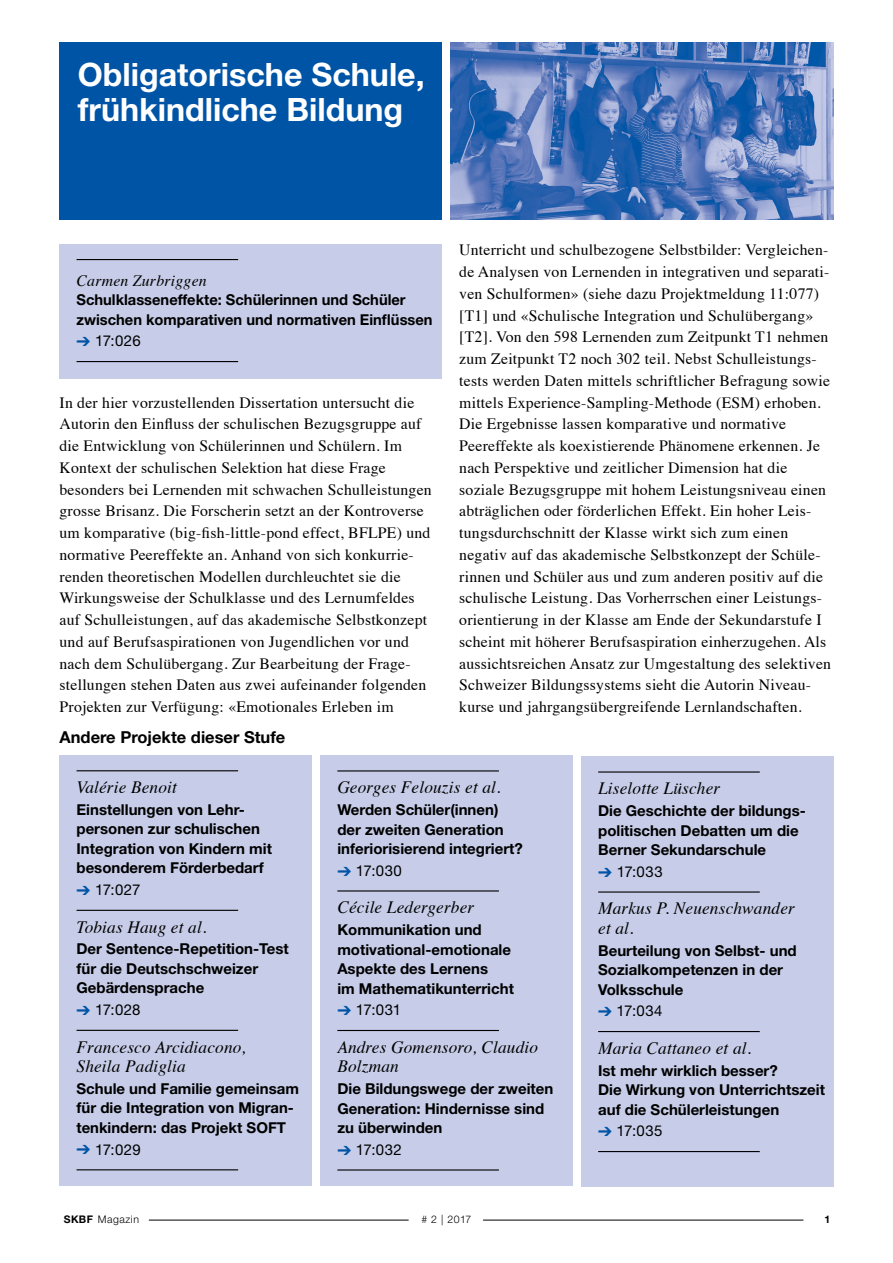
<style>
.page{position:relative;width:893px;height:1263px;background:#fff}
.page>*{position:absolute;margin:0;border:0;box-sizing:border-box;transform-origin:0 0}
.t1{font:700 32.25px/35.4px "Helvetica Neue LT";color:#fff}
.ProjektTitel_Kasten{font:italic 17.25px/19.5px "Times";letter-spacing:.01em;color:#000}
.t2{font:700 16.5px "Helvetica Neue LT";color:#000}
.Lauftext_Deutsch{font:15.75px/21.8px "Times";letter-spacing:.015em;color:#000}
.ProjektTitel_Kasten-2{font:italic 15.75px "Times";letter-spacing:.015em;color:#000}
.ProjektTitel_Kasten-3{font:700 15px/19.5px "Helvetica Neue LT";color:#000}
.ProjektTitel_Kasten-4{font:15px "Helvetica Neue LT";letter-spacing:.025em;color:#000}
.t3{font:300 10.5px "Helvetica Neue LT";letter-spacing:.05em;color:#000}
.t4{font:700 10.5px "Helvetica Neue LT";color:#000}
.s1{color:#0054a6}
.s2{font-weight:700}
</style>
<div class="page">
<div style="left:60px;top:244px;width:382px;height:134px;background:#c7cde8"></div>
<hr style="left:77px;top:259px;width:161px;height:1px;background:#000">
<hr style="left:77px;top:361px;width:161px;height:1px;background:#000">
<div style="left:60px;top:755px;width:252px;height:430px;background:#c7cde8"></div>
<hr style="left:77px;top:770px;width:161px;height:1px;background:#000">
<hr style="left:77px;top:910px;width:161px;height:1px;background:#000">
<hr style="left:77px;top:1030px;width:161px;height:1px;background:#000">
<hr style="left:77px;top:1169px;width:161px;height:1px;background:#000">
<div style="left:320px;top:756px;width:253px;height:430px;background:#c7cde8"></div>
<hr style="left:337px;top:770px;width:162px;height:1px;background:#000">
<hr style="left:337px;top:890px;width:162px;height:1px;background:#000">
<hr style="left:337px;top:1030px;width:162px;height:1px;background:#000">
<hr style="left:337px;top:1169px;width:162px;height:1px;background:#000">
<div style="left:581px;top:757px;width:252px;height:430px;background:#c7cde8"></div>
<hr style="left:598px;top:771px;width:162px;height:1px;background:#000">
<hr style="left:598px;top:891px;width:162px;height:1px;background:#000">
<hr style="left:598px;top:1031px;width:162px;height:1px;background:#000">
<hr style="left:598px;top:1151px;width:162px;height:1px;background:#000">
<div style="left:60px;top:43px;width:382px;height:177px;background:#0054a6"></div>
<hr style="left:483px;top:1220px;width:320px;height:1px;background:#000">
<hr style="left:149px;top:1220px;width:260px;height:1px;background:#000">
<img style="left:451px;top:43px;width:382px;height:177px">
<p class="t1" style="left:78px;top:56px;width:348px">Obligatorische Schule, frühkindliche Bildung</p>
<p class="ProjektTitel_Kasten-2" style="left:77px;top:267px;width:132px">Carmen Zurbriggen</p>
<p class="ProjektTitel_Kasten-3" style="left:77px;top:290px;width:358px">Schulklasseneffekte: Schülerinnen und Schüler zwischen komparativen und normativen Einflüssen</p>
<p class="ProjektTitel_Kasten-4" style="left:77px;top:332px;width:66px"><span class="s1">➔</span> 17:026</p>
<p class="Lauftext_Deutsch" style="left:60px;top:390px;width:374px">In der hier vorzustellenden Dissertation untersucht die Autorin den Einfluss der schulischen Bezugsgruppe auf die Entwicklung von Schülerinnen und Schülern. Im Kontext der schulischen Selektion hat diese Frage besonders bei Lernenden mit schwachen Schulleistungen grosse Brisanz. Die Forscherin setzt an der Kontroverse um komparative (big-fish-little-pond effect, BFLPE) und normative Peereffekte an. Anhand von sich konkurrie&shy;renden theoretischen Modellen durchleuchtet sie die Wirkungsweise der Schulklasse und des Lernumfeldes auf Schulleistungen, auf das akademische Selbstkonzept und auf Berufsaspirationen von Jugendlichen vor und nach dem Schulübergang. Zur Bearbeitung der Frage&shy;stellungen stehen Daten aus zwei aufeinander folgenden Projekten zur Verfügung: «Emotionales Erleben im</p>
<p class="t2" style="left:60px;top:727px;width:227px">Andere Projekte dieser Stufe</p>
<p class="Lauftext_Deutsch" style="left:459px;top:238px;width:372px">Unterricht und schulbezogene Selbstbilder: Vergleichen&shy;de Analysen von Lernenden in integrativen und separati&shy;ven Schulformen» (siehe dazu Projektmeldung 11:077) [T1] und «Schulische Integration und Schulübergang» [T2]. Von den 598 Lernenden zum Zeitpunkt T1 nehmen zum Zeitpunkt T2 noch 302 teil. Nebst Schulleistungs&shy;tests werden Daten mittels schriftlicher Befragung sowie mittels Experience-Sampling-Methode (ESM) erhoben.</p>
<p class="Lauftext_Deutsch" style="left:459px;top:412px;width:373px">Die Ergebnisse lassen komparative und normative Peereffekte als koexistierende Phänomene erkennen. Je nach Perspektive und zeitlicher Dimension hat die soziale Bezugsgruppe mit hohem Leistungsniveau einen abträglichen oder förderlichen Effekt. Ein hoher Leis&shy;tungsdurchschnitt der Klasse wirkt sich zum einen negativ auf das akademische Selbstkonzept der Schüle&shy;rinnen und Schüler aus und zum anderen positiv auf die schulische Leistung. Das Vorherrschen einer Leistungs&shy;orientierung in der Klasse am Ende der Sekundarstufe I scheint mit höherer Berufsaspiration einherzugehen. Als aussichtsreichen Ansatz zur Umgestaltung des selektiven Schweizer Bildungssystems sieht die Autorin Niveau&shy;kurse und jahrgangsübergreifende Lernlandschaften.</p>
<p class="ProjektTitel_Kasten" style="left:77px;top:776px;width:102px">Valérie Benoit</p>
<p class="ProjektTitel_Kasten-3" style="left:77px;top:799px;width:197px">Einstellungen von Lehr&shy;personen zur schulischen<br>Integration von Kindern mit besonderem Förderbedarf</p>
<p class="ProjektTitel_Kasten-4" style="left:77px;top:881px;width:65px"><span class="s1">➔</span> 17:027</p>
<p class="ProjektTitel_Kasten" style="left:77px;top:916px;width:131px">Tobias Haug et al.</p>
<p class="ProjektTitel_Kasten-3" style="left:77px;top:939px;width:214px">Der Sentence-Repetition-Test für die Deutschschweizer<br>Gebärdensprache</p>
<p class="ProjektTitel_Kasten-4" style="left:77px;top:1001px;width:66px"><span class="s1">➔</span> 17:028</p>
<p class="ProjektTitel_Kasten" style="left:77px;top:1036px;width:171px">Francesco Arcidiacono,<br>Sheila Padiglia</p>
<p class="ProjektTitel_Kasten-3" style="left:77px;top:1078px;width:224px">Schule und Familie gemeinsam für die Integration von Migran&shy;tenkindern: das Projekt SOFT</p>
<p class="ProjektTitel_Kasten-4" style="left:77px;top:1140px;width:66px"><span class="s1">➔</span> 17:029</p>
<p class="ProjektTitel_Kasten" style="left:337px;top:777px;width:165px">Georges Felouzis et al.</p>
<p class="ProjektTitel_Kasten-3" style="left:337px;top:799px;width:187px">Werden Schüler(innen) der zweiten Generation inferiorisierend integriert?</p>
<p class="ProjektTitel_Kasten-4" style="left:337px;top:861px;width:66px"><span class="s1">➔</span> 17:030</p>
<p class="ProjektTitel_Kasten" style="left:337px;top:897px;width:138px">Cécile Ledergerber</p>
<p class="ProjektTitel_Kasten-3" style="left:337px;top:919px;width:175px">Kommunikation und motivational-emotionale<br>Aspekte des Lernens</p>
<p class="ProjektTitel_Kasten-3" style="left:337px;top:978px;width:178px">im Mathematikunterricht</p>
<p class="ProjektTitel_Kasten-4" style="left:337px;top:1001px;width:65px"><span class="s1">➔</span> 17:031</p>
<p class="ProjektTitel_Kasten" style="left:337px;top:1036px;width:202px">Andres Gomensoro, Claudio<br>Bolzman</p>
<p class="ProjektTitel_Kasten-3" style="left:337px;top:1078px;width:218px">Die Bildungswege der zweiten<br>Generation: Hindernisse sind zu überwinden</p>
<p class="ProjektTitel_Kasten-4" style="left:337px;top:1140px;width:66px"><span class="s1">➔</span> 17:032</p>
<p class="ProjektTitel_Kasten" style="left:598px;top:778px;width:124px">Liselotte Lüscher</p>
<p class="ProjektTitel_Kasten-3" style="left:598px;top:801px;width:208px">Die Geschichte der bildungs&shy;politischen Debatten um die<br>Berner Sekundarschule</p>
<p class="ProjektTitel_Kasten-4" style="left:598px;top:862px;width:66px"><span class="s1">➔</span> 17:033</p>
<p class="ProjektTitel_Kasten" style="left:598px;top:898px;width:198px">Markus P. Neuenschwander et al.</p>
<p class="ProjektTitel_Kasten-3" style="left:598px;top:940px;width:200px">Beurteilung von Selbst- und<br>Sozialkompetenzen in der<br>Volksschule</p>
<p class="ProjektTitel_Kasten-4" style="left:598px;top:1002px;width:66px"><span class="s1">➔</span> 17:034</p>
<p class="ProjektTitel_Kasten" style="left:598px;top:1037px;width:154px">Maria Cattaneo et al.</p>
<p class="ProjektTitel_Kasten-3" style="left:598px;top:1060px;width:181px">Ist mehr wirklich besser?</p>
<p class="ProjektTitel_Kasten-3" style="left:598px;top:1080px;width:228px">Die Wirkung von Unterrichtszeit auf die Schülerleistungen</p>
<p class="ProjektTitel_Kasten-4" style="left:598px;top:1122px;width:66px"><span class="s1">➔</span> 17:035</p>
<p class="t3" style="left:64px;top:1213px;width:77px"><span class="s2">SKBF</span> Magazin</p>
<p class="t3" style="left:421px;top:1213px;width:51px"># 2 | 2017</p>
<p class="t4" style="left:824px;top:1212px;width:7px">1</p>
</div>
